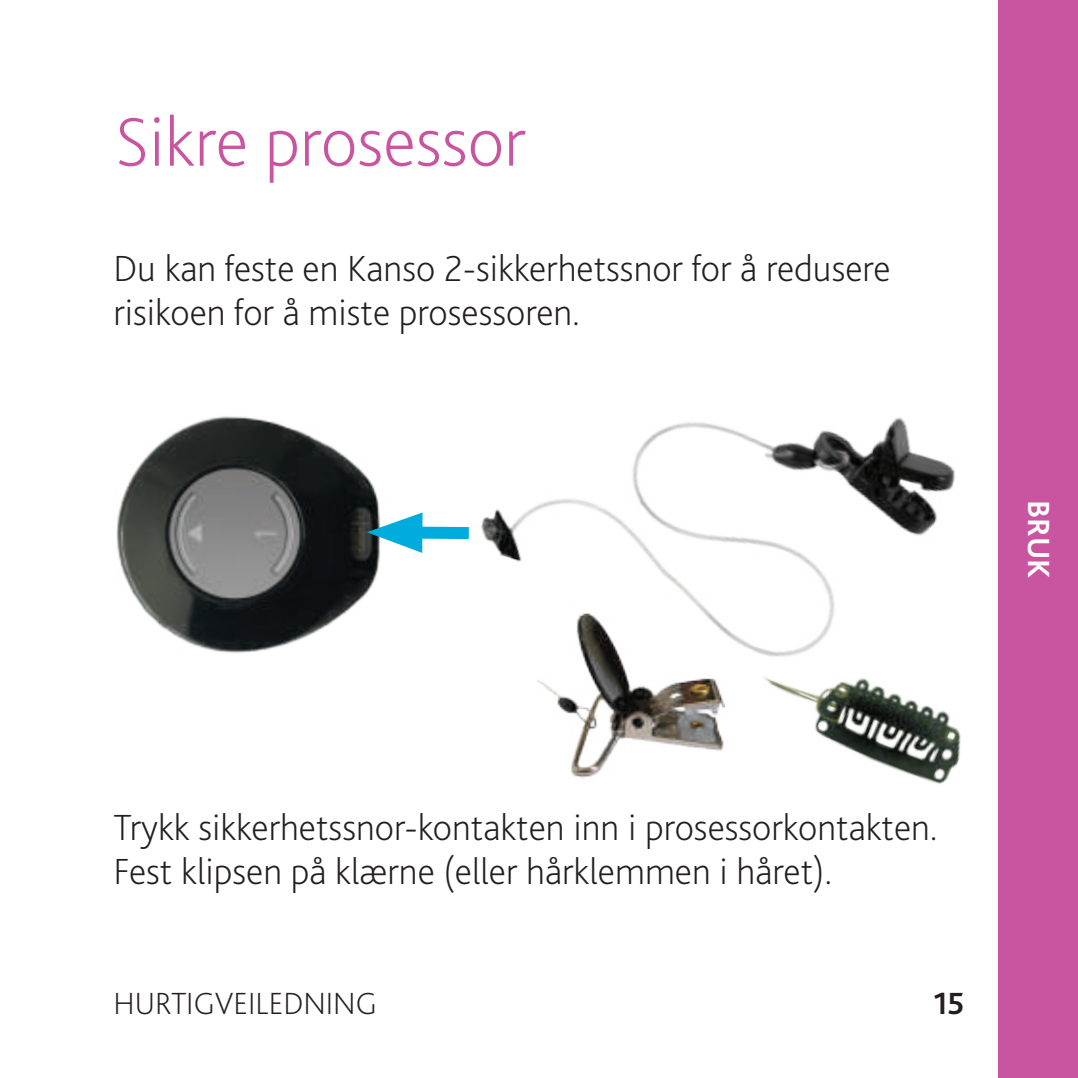
<style>
.page{position:relative;width:1078px;height:1078px;background:#fff}
.page>*{position:absolute;margin:0;border:0;box-sizing:border-box;transform-origin:0 0}
.t1{font:200 72px "Bliss Pro";color:#c955a0}
.t2{font:200 38px/44px "Bliss Pro";color:#231f20}
.t3{font:200 32px "Bliss Pro";color:#231f20}
.t4{font:700 32px "Bliss Pro";color:#fff}
.t5{font:700 32px "Bliss Pro";color:#231f20}
</style>
<div class="page">
<div style="left:998px;top:0;width:79px;height:1077px;background:#c955a0"></div>
<img style="left:467px;top:417px;width:488px;height:230px">
<img style="left:116px;top:416px;width:264px;height:237px">
<div style="left:400px;top:526px;width:68px;height:13px;background:#00acdd"></div>
<svg style="left:367px;top:512px;width:55px;height:40px"></svg>
<img style="left:527px;top:600px;width:205px;height:178px">
<img style="left:744px;top:641px;width:217px;height:143px">
<h1 class="t1" style="left:115px;top:97px;width:412px">Sikre prosessor</h1>
<p class="t2" style="left:113px;top:245px;width:778px">Du kan feste en Kanso 2-sikkerhetssnor for å redusere risikoen for å miste prosessoren.</p>
<p class="t4" style="left:1058px;top:500px;width:80px;rotate:90deg">BRUK</p>
<p class="t2" style="left:113px;top:804px;width:825px">Trykk sikkerhetssnor-kontakten inn i prosessorkontakten.<br>Fest klipsen på klærne (eller hårklemmen i håret).</p>
<p class="t3" style="left:113px;top:983px;width:265px">HURTIGVEILEDNING</p>
<p class="t5" style="left:933px;top:983px;width:33px">15</p>
</div>
